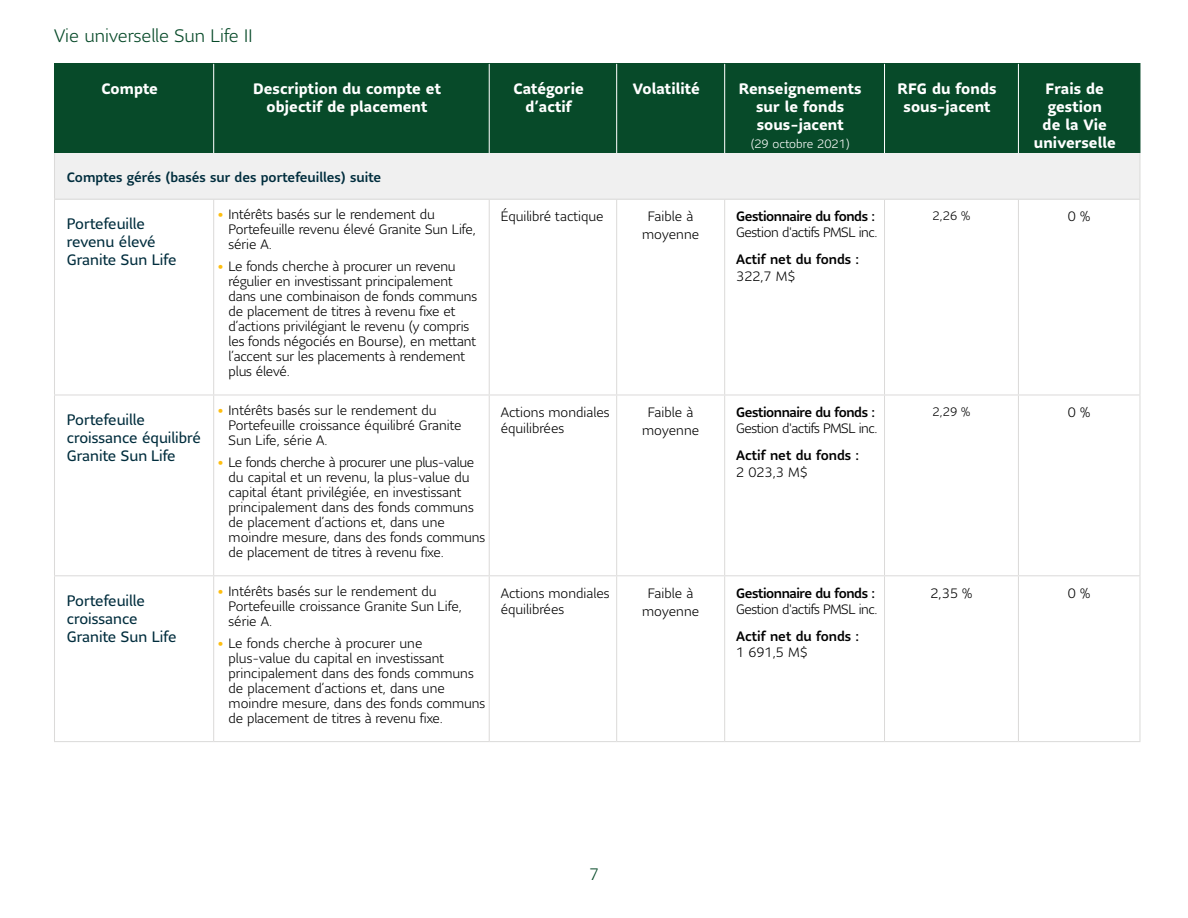
<style>
.page{position:relative;width:1188px;height:918px;background:#fff}
.page>*{position:absolute;margin:0;border:0;box-sizing:border-box;transform-origin:0 0}
.t1{font:300 18px "Sun Life Sans";color:#074a29}
.t2{font:300 16.5px "Sun Life Sans";color:#074a29}
.t3{font:700 15px/18px "Sun Life Sans";letter-spacing:.005em;color:#fff;text-align:center}
.t4{font:15px/18px "Sun Life Sans";color:#002d3d}
.t5{font:300 13.5px/15px "Sun Life Sans";letter-spacing:-.005em;color:#000}
.t6{font:300 13.5px "Sun Life Sans";letter-spacing:-.03em;color:#000}
.t7{font:500 13.5px "Sun Life Sans";letter-spacing:-.03em;color:#000}
.t8{font:500 13.5px "Sun Life Sans";color:#000}
.t9{font:500 13.5px "Sun Life Sans";color:#002d3d}
.t10{font:300 12.15px "Sun Life Sans";color:#000}
.t11{font:300 12px "Sun Life Sans";letter-spacing:.005em;color:#fff}
.s1{font-family:"Agenda";font-size:15px;color:#febe10}
</style>
<div class="page">
<div style="left:55px;top:64px;width:1084px;height:89px;background:#074a29"></div>
<div style="left:55px;top:153px;width:1085px;height:46px;background:#f0f0f0"></div>
<hr style="left:54px;top:153px;width:1px;height:46px;background:#dbdad9">
<hr style="left:1139px;top:153px;width:1px;height:46px;background:#dbdad9">
<hr style="left:54px;top:199px;width:160px;height:1px;background:#dbdad9">
<hr style="left:54px;top:200px;width:1px;height:194px;background:#dbdad9">
<hr style="left:214px;top:199px;width:275px;height:1px;background:#dbdad9">
<hr style="left:213px;top:200px;width:1px;height:194px;background:#dbdad9">
<hr style="left:489px;top:199px;width:128px;height:1px;background:#dbdad9">
<hr style="left:489px;top:200px;width:1px;height:194px;background:#dbdad9">
<hr style="left:617px;top:199px;width:108px;height:1px;background:#dbdad9">
<hr style="left:616px;top:200px;width:1px;height:194px;background:#dbdad9">
<hr style="left:725px;top:199px;width:160px;height:1px;background:#dbdad9">
<hr style="left:724px;top:200px;width:1px;height:194px;background:#dbdad9">
<hr style="left:885px;top:199px;width:133px;height:1px;background:#dbdad9">
<hr style="left:884px;top:200px;width:1px;height:194px;background:#dbdad9">
<hr style="left:1018px;top:199px;width:122px;height:1px;background:#dbdad9">
<hr style="left:1018px;top:200px;width:1px;height:194px;background:#dbdad9">
<hr style="left:1139px;top:200px;width:1px;height:194px;background:#dbdad9">
<hr style="left:54px;top:394px;width:160px;height:1px;background:#dbdad9">
<hr style="left:54px;top:395px;width:1px;height:180px;background:#dbdad9">
<hr style="left:214px;top:394px;width:275px;height:1px;background:#dbdad9">
<hr style="left:213px;top:395px;width:1px;height:180px;background:#dbdad9">
<hr style="left:489px;top:394px;width:128px;height:1px;background:#dbdad9">
<hr style="left:489px;top:395px;width:1px;height:180px;background:#dbdad9">
<hr style="left:617px;top:394px;width:108px;height:1px;background:#dbdad9">
<hr style="left:616px;top:395px;width:1px;height:180px;background:#dbdad9">
<hr style="left:725px;top:394px;width:160px;height:1px;background:#dbdad9">
<hr style="left:724px;top:395px;width:1px;height:180px;background:#dbdad9">
<hr style="left:885px;top:394px;width:133px;height:1px;background:#dbdad9">
<hr style="left:884px;top:395px;width:1px;height:180px;background:#dbdad9">
<hr style="left:1018px;top:394px;width:122px;height:1px;background:#dbdad9">
<hr style="left:1018px;top:395px;width:1px;height:180px;background:#dbdad9">
<hr style="left:1139px;top:395px;width:1px;height:180px;background:#dbdad9">
<hr style="left:54px;top:575px;width:160px;height:1px;background:#dbdad9">
<hr style="left:54px;top:576px;width:1px;height:165px;background:#dbdad9">
<hr style="left:214px;top:575px;width:275px;height:1px;background:#dbdad9">
<hr style="left:213px;top:576px;width:1px;height:165px;background:#dbdad9">
<hr style="left:489px;top:575px;width:128px;height:1px;background:#dbdad9">
<hr style="left:489px;top:576px;width:1px;height:165px;background:#dbdad9">
<hr style="left:617px;top:575px;width:108px;height:1px;background:#dbdad9">
<hr style="left:616px;top:576px;width:1px;height:165px;background:#dbdad9">
<hr style="left:725px;top:575px;width:160px;height:1px;background:#dbdad9">
<hr style="left:724px;top:576px;width:1px;height:165px;background:#dbdad9">
<hr style="left:885px;top:575px;width:133px;height:1px;background:#dbdad9">
<hr style="left:884px;top:576px;width:1px;height:165px;background:#dbdad9">
<hr style="left:1018px;top:575px;width:122px;height:1px;background:#dbdad9">
<hr style="left:1018px;top:576px;width:1px;height:165px;background:#dbdad9">
<hr style="left:1139px;top:576px;width:1px;height:165px;background:#dbdad9">
<hr style="left:54px;top:741px;width:160px;height:1px;background:#dbdad9">
<hr style="left:214px;top:741px;width:275px;height:1px;background:#dbdad9">
<hr style="left:489px;top:741px;width:128px;height:1px;background:#dbdad9">
<hr style="left:617px;top:741px;width:108px;height:1px;background:#dbdad9">
<hr style="left:725px;top:741px;width:160px;height:1px;background:#dbdad9">
<hr style="left:885px;top:741px;width:133px;height:1px;background:#dbdad9">
<hr style="left:1018px;top:741px;width:122px;height:1px;background:#dbdad9">
<hr style="left:213px;top:64px;width:1px;height:89px;background:#fff">
<hr style="left:489px;top:64px;width:1px;height:89px;background:#fff">
<hr style="left:616px;top:64px;width:1px;height:89px;background:#fff">
<hr style="left:724px;top:64px;width:1px;height:89px;background:#fff">
<hr style="left:884px;top:64px;width:1px;height:89px;background:#fff">
<hr style="left:1018px;top:64px;width:1px;height:89px;background:#fff">
<hr style="left:54px;top:63px;width:160px;height:1px;background:#074a29">
<hr style="left:54px;top:64px;width:1px;height:89px;background:#074a29">
<hr style="left:214px;top:63px;width:275px;height:1px;background:#074a29">
<hr style="left:489px;top:63px;width:128px;height:1px;background:#074a29">
<hr style="left:617px;top:63px;width:108px;height:1px;background:#074a29">
<hr style="left:725px;top:63px;width:160px;height:1px;background:#074a29">
<hr style="left:885px;top:63px;width:133px;height:1px;background:#074a29">
<hr style="left:1018px;top:63px;width:122px;height:1px;background:#074a29">
<hr style="left:1139px;top:64px;width:1px;height:89px;background:#074a29">
<h1 class="t1" style="left:54px;top:24px;width:200px">Vie universelle Sun Life II</h1>
<p class="t3" style="left:101px;top:79px;width:58px">Compte</p>
<p class="t3" style="left:253px;top:79px;width:190px">Description du compte et objectif de placement</p>
<p class="t3" style="left:513px;top:79px;width:72px">Catégorie d’actif</p>
<p class="t3" style="left:633px;top:79px;width:68px">Volatilité</p>
<p class="t3" style="left:739px;top:79px;width:124px">Renseignements sur le fonds sous-jacent</p>
<p class="t11" style="left:751px;top:135px;width:101px">(29 octobre 2021)</p>
<p class="t9" style="left:67px;top:168px;width:316px">Comptes gérés (basés sur des portefeuilles) suite</p>
<p class="t4" style="left:67px;top:215px;width:111px">Portefeuille revenu élevé<br>Granite Sun Life</p>
<p class="t5" style="left:229px;top:207px;width:249px;text-indent:-11px"><span class="s1">•</span> Intérêts basés sur le rendement du<br>Portefeuille revenu élevé Granite Sun Life, série A.</p>
<p class="t5" style="left:229px;top:259px;width:250px;text-indent:-11px"><span class="s1">•</span> Le fonds cherche à procurer un revenu régulier en investissant principalement dans une combinaison de fonds communs de placement de titres à revenu fixe et d’actions privilégiant le revenu (y compris les fonds négociés en Bourse), en mettant l’accent sur les placements à rendement plus élevé.</p>
<p class="t4" style="left:67px;top:410px;width:136px">Portefeuille croissance équilibré<br>Granite Sun Life</p>
<p class="t5" style="left:229px;top:403px;width:234px;text-indent:-11px"><span class="s1">•</span> Intérêts basés sur le rendement du<br>Portefeuille croissance équilibré Granite<br>Sun Life, série A.</p>
<p class="t5" style="left:229px;top:454px;width:258px;text-indent:-11px"><span class="s1">•</span> Le fonds cherche à procurer une plus-value du capital et un revenu, la plus-value du capital étant privilégiée, en investissant principalement dans des fonds communs de placement d’actions et, dans une moindre mesure, dans des fonds communs de placement de titres à revenu fixe.</p>
<p class="t4" style="left:67px;top:591px;width:111px">Portefeuille croissance<br>Granite Sun Life</p>
<p class="t5" style="left:229px;top:584px;width:235px;text-indent:-11px"><span class="s1">•</span> Intérêts basés sur le rendement du<br>Portefeuille croissance Granite Sun Life, série A.</p>
<p class="t5" style="left:229px;top:635px;width:258px;text-indent:-11px"><span class="s1">•</span> Le fonds cherche à procurer une plus-value du capital en investissant principalement dans des fonds communs de placement d’actions et, dans une moindre mesure, dans des fonds communs de placement de titres à revenu fixe.</p>
<p class="t5" style="left:501px;top:208px;width:104px">Équilibré tactique</p>
<p class="t5" style="left:642px;top:207px;width:59px;line-height:18px;text-align:center">Faible à moyenne</p>
<p class="t7" style="left:736px;top:207px;width:140px">Gestionnaire du fonds :</p>
<p class="t6" style="left:736px;top:224px;width:141px">Gestion d'actifs PMSL inc.</p>
<p class="t8" style="left:736px;top:250px;width:124px">Actif net du fonds :</p>
<p class="t5" style="left:736px;top:268px;width:61px">322,7 M$</p>
<p class="t5" style="left:501px;top:403px;width:110px;line-height:16.5px">Actions mondiales équilibrées</p>
<p class="t5" style="left:642px;top:403px;width:59px;line-height:18px;text-align:center">Faible à moyenne</p>
<p class="t7" style="left:736px;top:403px;width:140px">Gestionnaire du fonds :</p>
<p class="t6" style="left:736px;top:420px;width:141px">Gestion d'actifs PMSL inc.</p>
<p class="t8" style="left:736px;top:446px;width:124px">Actif net du fonds :</p>
<p class="t5" style="left:736px;top:464px;width:73px">2 023,3 M$</p>
<p class="t5" style="left:501px;top:584px;width:110px;line-height:16.5px">Actions mondiales équilibrées</p>
<p class="t5" style="left:642px;top:584px;width:59px;line-height:18px;text-align:center">Faible à moyenne</p>
<p class="t7" style="left:736px;top:584px;width:140px">Gestionnaire du fonds :</p>
<p class="t6" style="left:736px;top:600px;width:141px">Gestion d'actifs PMSL inc.</p>
<p class="t8" style="left:736px;top:627px;width:124px">Actif net du fonds :</p>
<p class="t5" style="left:736px;top:645px;width:73px">1 691,5 M$</p>
<p class="t3" style="left:898px;top:79px;width:100px">RFG du fonds sous-jacent</p>
<p class="t3" style="left:1034px;top:79px;width:83px">Frais de gestion<br>de la Vie universelle</p>
<p class="t10" style="left:933px;top:208px;width:39px">2,26 %</p>
<p class="t5" style="left:1068px;top:208px;width:24px">0 %</p>
<p class="t10" style="left:933px;top:403px;width:39px">2,29 %</p>
<p class="t5" style="left:1068px;top:404px;width:24px">0 %</p>
<p class="t5" style="left:930px;top:585px;width:43px">2,35 %</p>
<p class="t5" style="left:1068px;top:585px;width:24px">0 %</p>
<p class="t2" style="left:589px;top:863px;width:11px">7</p>
</div>
